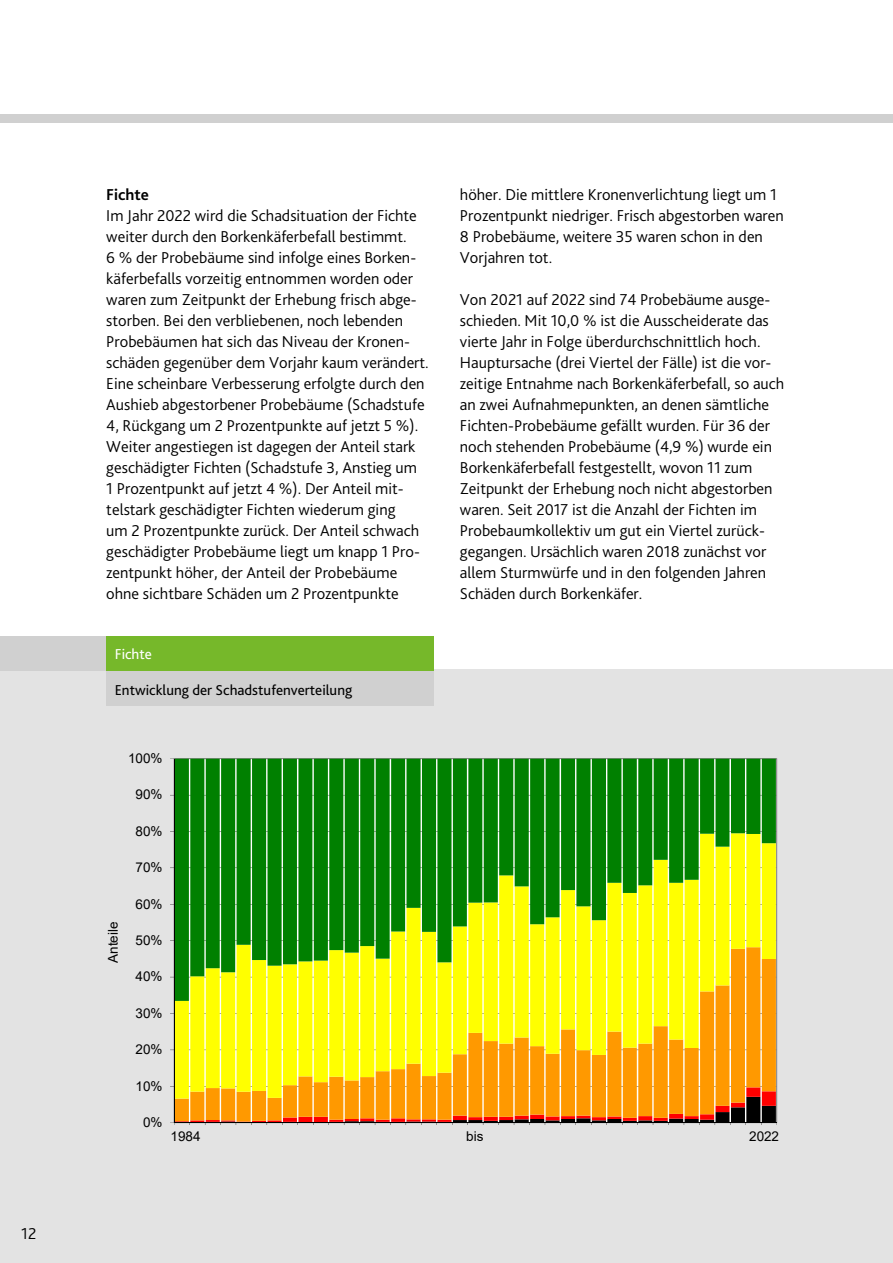
<style>
.page{position:relative;width:893px;height:1263px;background:#fff}
.page>*{position:absolute;margin:0;border:0;box-sizing:border-box;transform-origin:0 0}
.t1{font:300 16.5px/21px "Bliss 2";color:#000}
.t2{font:700 16.5px "Bliss 2";color:#000}
.t3{font:15px "Bliss 2";color:#000}
.t4{font:15px "Bliss 2";color:#fff}
.t5{font:13.5px "Arial";color:#000}
</style>
<div class="page">
<div style="left:0;top:670px;width:893px;height:593px;background:#e3e3e3"></div>
<div style="left:0;top:637px;width:173px;height:34px;background:#d0d0d0"></div>
<div style="left:106px;top:671px;width:328px;height:34px;background:#d0d0d0"></div>
<div style="left:106px;top:637px;width:328px;height:34px;background:#76b82a"></div>
<svg style="left:175px;top:1001px;width:601px;height:85px;background:#fedc16"></svg>
<svg style="left:175px;top:759px;width:601px;height:242px;background:#67b116"></svg>
<hr style="left:174px;top:759px;width:1px;height:364px;background:#000">
<svg style="left:170px;top:1086px;width:607px;height:39px;background:#e58e22"></svg>
<div style="left:0;top:114px;width:893px;height:9px;background:#d0d0d0"></div>
<p class="t1" style="left:21px;top:1223px;width:17px">12</p>
<p class="t2" style="left:106px;top:184px;width:44px">Fichte</p>
<p class="t1" style="left:106px;top:204px;width:324px">Im Jahr 2022 wird die Schadsituation der Fichte weiter durch den Borkenkäferbefall bestimmt.<br>6 % der Probebäume sind infolge eines Borken&shy;käferbefalls vorzeitig entnommen worden oder waren zum Zeitpunkt der Erhebung frisch abge&shy;storben. Bei den verbliebenen, noch lebenden Probebäumen hat sich das Niveau der Kronen&shy;schäden gegenüber dem Vorjahr kaum verändert.<br>Eine scheinbare Verbesserung erfolgte durch den Aushieb abgestorbener Probebäume (Schadstufe 4, Rückgang um 2 Prozentpunkte auf jetzt 5 %).<br>Weiter angestiegen ist dagegen der Anteil stark geschädigter Fichten (Schadstufe 3, Anstieg um<br>1 Prozentpunkt auf jetzt 4 %). Der Anteil mit&shy;telstark geschädigter Fichten wiederum ging<br>um 2 Prozentpunkte zurück. Der Anteil schwach geschädigter Probebäume liegt um knapp 1 Pro&shy;zentpunkt höher, der Anteil der Probebäume ohne sichtbare Schäden um 2 Prozentpunkte</p>
<p class="t4" style="left:115px;top:644px;width:39px">Fichte</p>
<p class="t3" style="left:115px;top:680px;width:239px">Entwicklung der Schadstufenverteilung</p>
<p class="t5" style="left:128px;top:749px;width:36px">100%</p>
<p class="t5" style="left:136px;top:785px;width:28px">90%</p>
<p class="t5" style="left:136px;top:822px;width:28px">80%</p>
<p class="t5" style="left:136px;top:858px;width:28px">70%</p>
<p class="t5" style="left:104px;top:963px;width:43px;rotate:-90deg">Anteile</p>
<p class="t5" style="left:136px;top:895px;width:28px">60%</p>
<p class="t5" style="left:136px;top:931px;width:28px">50%</p>
<p class="t5" style="left:136px;top:967px;width:28px">40%</p>
<p class="t5" style="left:136px;top:1004px;width:28px">30%</p>
<p class="t5" style="left:136px;top:1040px;width:28px">20%</p>
<p class="t5" style="left:136px;top:1076px;width:28px">10%</p>
<p class="t5" style="left:143px;top:1113px;width:21px">0%</p>
<p class="t1" style="left:460px;top:183px;width:325px">höher. Die mittlere Kronenverlichtung liegt um 1<br>Prozentpunkt niedriger. Frisch abgestorben waren 8 Probebäume, weitere 35 waren schon in den Vorjahren tot.</p>
<p class="t1" style="left:460px;top:288px;width:326px">Von 2021 auf 2022 sind 74 Probebäume ausge&shy;schieden. Mit 10,0 % ist die Ausscheiderate das vierte Jahr in Folge überdurchschnittlich hoch.<br>Hauptursache (drei Viertel der Fälle) ist die vor&shy;zeitige Entnahme nach Borkenkäferbefall, so auch an zwei Aufnahmepunkten, an denen sämtliche Fichten-Probebäume gefällt wurden. Für 36 der noch stehenden Probebäume (4,9 %) wurde ein Borkenkäferbefall festgestellt, wovon 11 zum Zeitpunkt der Erhebung noch nicht abgestorben waren. Seit 2017 ist die Anzahl der Fichten im Probebaumkollektiv um gut ein Viertel zurück&shy;gegangen. Ursächlich waren 2018 zunächst vor allem Sturmwürfe und in den folgenden Jahren Schäden durch Borkenkäfer.</p>
<p class="t5" style="left:171px;top:1127px;width:32px">1984</p>
<p class="t5" style="left:466px;top:1127px;width:19px">bis</p>
<p class="t5" style="left:749px;top:1127px;width:31px">2022</p>
</div>
